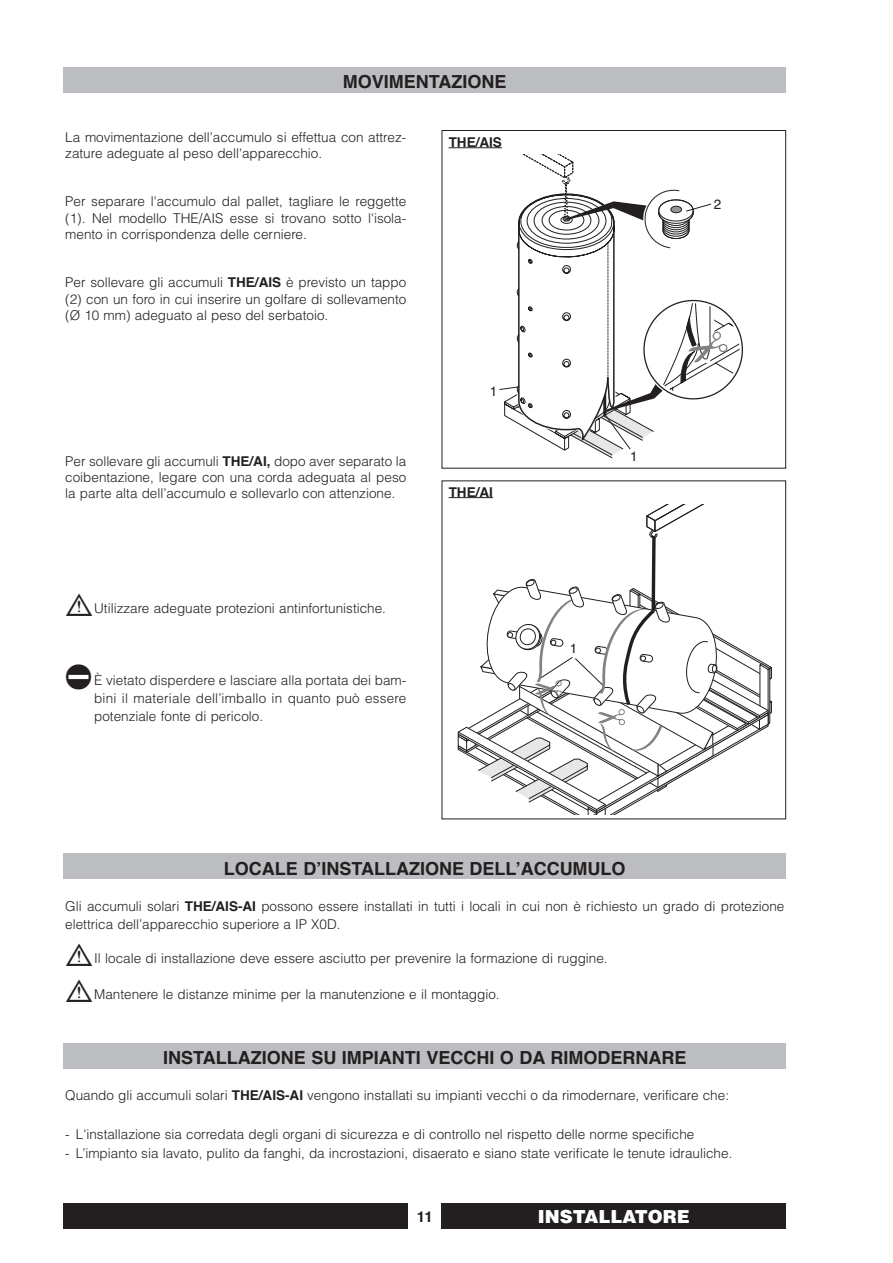
<style>
.page{position:relative;width:893px;height:1263px;background:#fff}
.page>*{position:absolute;margin:0;border:0;box-sizing:border-box;transform-origin:0 0}
.t1{font:700 18px "Helvetica";color:#231f20}
.t2{font:900 18px "Helvetica LT Std";color:#fff}
.t3{font:700 15px "Helvetica";color:#231f20}
.t4{font:300 13.5px/16.2px "Helvetica LT Std";color:#231f20;text-align:justify}
.t5{font:700 13.5px "Helvetica";color:#231f20}
.t6{font:13.5px "Helvetica";color:#231f20}
.s1{font-family:"Helvetica";font-weight:700}
.s2{font-family:"Sym PM Normal Normal";font-weight:400;font-size:27px}
</style>
<div class="page">
<div style="left:442px;top:130px;width:344px;height:338px;border:1px solid #231f20"></div>
<div style="left:64px;top:1203px;width:344px;height:26px;background:#231f20"></div>
<div style="left:442px;top:1203px;width:344px;height:26px;background:#231f20"></div>
<hr style="left:449px;top:147px;width:53px;height:1px;background:#231f20">
<div style="left:64px;top:67px;width:722px;height:26px;background:#bcbdc0"></div>
<div style="left:64px;top:853px;width:722px;height:26px;background:#bcbdc0"></div>
<div style="left:64px;top:1043px;width:722px;height:25px;background:#bcbdc0"></div>
<svg style="left:458px;top:504px;width:314px;height:310px"></svg>
<svg style="left:499px;top:154px;width:241px;height:304px"></svg>
<hr style="left:449px;top:497px;width:44px;height:1px;background:#231f20">
<h1 class="t1" style="left:343px;top:67px;width:165px">MOVIMENTAZIONE</h1>
<p class="t4" style="left:65px;top:129px;width:342px">La movimentazione dell’accumulo si effettua con attrez&shy;zature adeguate al peso dell'apparecchio.</p>
<p class="t4" style="left:65px;top:193px;width:343px">Per separare l'accumulo dal pallet, tagliare le reggette (1). Nel modello THE/AIS esse si trovano sotto l'isola&shy;mento in corrispondenza delle cerniere.</p>
<p class="t4" style="left:65px;top:274px;width:343px">Per sollevare gli accumuli <span class="s1">THE/AIS</span> è previsto un tappo (2) con un foro in cui inserire un golfare di sollevamento (Ø 10 mm) adeguato al peso del serbatoio.</p>
<p class="t4" style="left:65px;top:453px;width:343px">Per sollevare gli accumuli <span class="s1">THE/AI,</span> dopo aver separato la coibentazione, legare con una corda adeguata al peso la parte alta dell’accumulo e sollevarlo con attenzione.</p>
<p class="t4" style="left:65px;top:600px;width:322px"><span class="s2">b</span> Utilizzare adeguate protezioni antinfortunistiche.</p>
<p class="t4" style="left:94px;top:671px;width:314px;line-height:18px;text-indent:-29px"><span class="s2">a</span>È vietato disperdere e lasciare alla portata dei bam&shy;bini il materiale dell’imballo in quanto può essere potenziale fonte di pericolo.</p>
<p class="t5" style="left:449px;top:131px;width:55px">THE/AIS</p>
<p class="t6" style="left:490px;top:381px;width:9px">1</p>
<p class="t5" style="left:449px;top:481px;width:46px">THE/AI</p>
<p class="t6" style="left:630px;top:445px;width:9px">1</p>
<p class="t6" style="left:570px;top:638px;width:9px">1</p>
<h1 class="t1" style="left:224px;top:854px;width:403px">LOCALE D’INSTALLAZIONE DELL’ACCUMULO</h1>
<p class="t6" style="left:714px;top:193px;width:9px">2</p>
<p class="t4" style="left:65px;top:897px;width:720px;line-height:18px">Gli accumuli solari <span class="s1">THE/AIS-AI</span> possono essere installati in tutti i locali in cui non è richiesto un grado di protezione elettrica dell’apparecchio superiore a IP X0D.</p>
<p class="t4" style="left:65px;top:950px;width:544px"><span class="s2">b</span> Il locale di installazione deve essere asciutto per prevenire la formazione di ruggine.</p>
<p class="t4" style="left:65px;top:986px;width:436px"><span class="s2">b</span> Mantenere le distanze minime per la manutenzione e il montaggio.</p>
<h1 class="t1" style="left:163px;top:1043px;width:525px">INSTALLAZIONE SU IMPIANTI VECCHI O DA RIMODERNARE</h1>
<p class="t4" style="left:65px;top:1087px;width:665px">Quando gli accumuli solari <span class="s1">THE/AIS-AI</span> vengono installati su impianti vecchi o da rimodernare, verificare che:</p>
<p class="t4" style="left:65px;top:1126px;width:631px">- L'installazione sia corredata degli organi di sicurezza e di controllo nel rispetto delle norme specifiche</p>
<p class="t4" style="left:65px;top:1145px;width:669px">- L’impianto sia lavato, pulito da fanghi, da incrostazioni, disaerato e siano state verificate le tenute idrauliche.</p>
<p class="t3" style="left:417px;top:1204px;width:17px">11</p>
<h1 class="t2" style="left:538px;top:1204px;width:154px">INSTALLATORE</h1>
</div>
